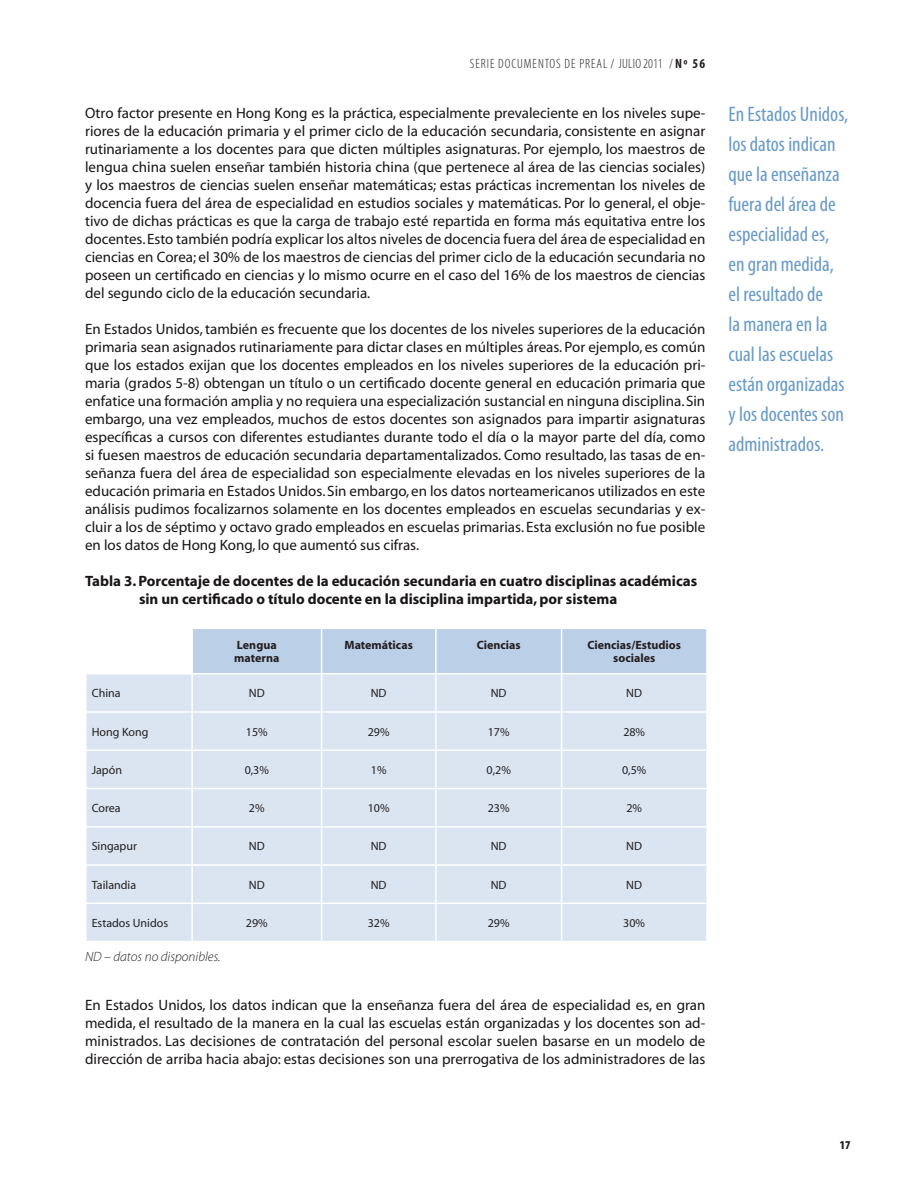
<style>
.page{position:relative;width:918px;height:1188px;background:#fff}
.page>*{position:absolute;margin:0;border:0;box-sizing:border-box;transform-origin:0 0}
.t1{font:condensed 21px/30px "Myriad Pro";color:#679ac8}
.t2{font:15px/18px "Myriad";color:#181417;text-align:justify}
.t3{font:700 15px/18px "Myriad";color:#181417}
.t4{font:300 condensed 13.5px "Myriad Pro";letter-spacing:.07em;color:#231f20}
.t5{font:italic 300 13.5px "Myriad Pro";color:#231f20}
.t6{font:12px "Myriad";color:#231f20}
.t7{font:700 12px/13.5px "Myriad";color:#231f20}
.t8{font:900 condensed 12px "Myriad Pro";color:#231f20}
.s1{font-weight:700}
</style>
<div class="page">
<div style="left:193px;top:629px;width:513px;height:44px;background:#bbcfe7"></div>
<div style="left:87px;top:674px;width:619px;height:267px;background:#dbe5f2"></div>
<hr style="left:321px;top:629px;width:1px;height:44px;background:#fff">
<hr style="left:435px;top:629px;width:2px;height:44px;background:#fff">
<hr style="left:561px;top:629px;width:1px;height:44px;background:#fff">
<hr style="left:191px;top:674px;width:2px;height:37px;background:#fff">
<hr style="left:321px;top:674px;width:1px;height:37px;background:#fff">
<hr style="left:435px;top:674px;width:2px;height:37px;background:#fff">
<hr style="left:561px;top:674px;width:1px;height:37px;background:#fff">
<hr style="left:85px;top:711px;width:107px;height:2px;background:#fff">
<hr style="left:192px;top:711px;width:130px;height:2px;background:#fff">
<hr style="left:191px;top:713px;width:2px;height:37px;background:#fff">
<hr style="left:322px;top:711px;width:114px;height:2px;background:#fff">
<hr style="left:321px;top:713px;width:1px;height:37px;background:#fff">
<hr style="left:436px;top:711px;width:126px;height:2px;background:#fff">
<hr style="left:435px;top:713px;width:2px;height:37px;background:#fff">
<hr style="left:562px;top:711px;width:146px;height:2px;background:#fff">
<hr style="left:561px;top:713px;width:1px;height:37px;background:#fff">
<hr style="left:85px;top:750px;width:107px;height:1px;background:#fff">
<hr style="left:192px;top:750px;width:130px;height:1px;background:#fff">
<hr style="left:191px;top:751px;width:2px;height:37px;background:#fff">
<hr style="left:322px;top:750px;width:114px;height:1px;background:#fff">
<hr style="left:321px;top:751px;width:1px;height:37px;background:#fff">
<hr style="left:436px;top:750px;width:126px;height:1px;background:#fff">
<hr style="left:435px;top:751px;width:2px;height:37px;background:#fff">
<hr style="left:562px;top:750px;width:146px;height:1px;background:#fff">
<hr style="left:561px;top:751px;width:1px;height:37px;background:#fff">
<hr style="left:85px;top:788px;width:107px;height:1px;background:#fff">
<hr style="left:192px;top:788px;width:130px;height:1px;background:#fff">
<hr style="left:191px;top:789px;width:2px;height:37px;background:#fff">
<hr style="left:322px;top:788px;width:114px;height:1px;background:#fff">
<hr style="left:321px;top:789px;width:1px;height:37px;background:#fff">
<hr style="left:436px;top:788px;width:126px;height:1px;background:#fff">
<hr style="left:435px;top:789px;width:2px;height:37px;background:#fff">
<hr style="left:562px;top:788px;width:146px;height:1px;background:#fff">
<hr style="left:561px;top:789px;width:1px;height:37px;background:#fff">
<hr style="left:85px;top:826px;width:107px;height:2px;background:#fff">
<hr style="left:192px;top:826px;width:130px;height:2px;background:#fff">
<hr style="left:191px;top:828px;width:2px;height:36px;background:#fff">
<hr style="left:322px;top:826px;width:114px;height:2px;background:#fff">
<hr style="left:321px;top:828px;width:1px;height:36px;background:#fff">
<hr style="left:436px;top:826px;width:126px;height:2px;background:#fff">
<hr style="left:435px;top:828px;width:2px;height:36px;background:#fff">
<hr style="left:562px;top:826px;width:146px;height:2px;background:#fff">
<hr style="left:561px;top:828px;width:1px;height:36px;background:#fff">
<hr style="left:85px;top:864px;width:107px;height:2px;background:#fff">
<hr style="left:192px;top:864px;width:130px;height:2px;background:#fff">
<hr style="left:191px;top:866px;width:2px;height:37px;background:#fff">
<hr style="left:322px;top:864px;width:114px;height:2px;background:#fff">
<hr style="left:321px;top:866px;width:1px;height:37px;background:#fff">
<hr style="left:436px;top:864px;width:126px;height:2px;background:#fff">
<hr style="left:435px;top:866px;width:2px;height:37px;background:#fff">
<hr style="left:562px;top:864px;width:146px;height:2px;background:#fff">
<hr style="left:561px;top:866px;width:1px;height:37px;background:#fff">
<hr style="left:85px;top:903px;width:107px;height:1px;background:#fff">
<hr style="left:192px;top:903px;width:130px;height:1px;background:#fff">
<hr style="left:191px;top:904px;width:2px;height:37px;background:#fff">
<hr style="left:322px;top:903px;width:114px;height:1px;background:#fff">
<hr style="left:321px;top:904px;width:1px;height:37px;background:#fff">
<hr style="left:436px;top:903px;width:126px;height:1px;background:#fff">
<hr style="left:435px;top:904px;width:2px;height:37px;background:#fff">
<hr style="left:562px;top:903px;width:146px;height:1px;background:#fff">
<hr style="left:561px;top:904px;width:1px;height:37px;background:#fff">
<p class="t4" style="left:470px;top:57px;width:237px">SERIE DOCUMENTOS DE PREAL / JULIO 2011 /<span class="s1">Nº 56</span></p>
<p class="t2" style="left:85px;top:104px;width:622px">Otro factor presente en Hong Kong es la práctica, especialmente prevaleciente en los niveles supe&shy;riores de la educación primaria y el primer ciclo de la educación secundaria, consistente en asignar rutinariamente a los docentes para que dicten múltiples asignaturas. Por ejemplo, los maestros de lengua china suelen enseñar también historia china (que pertenece al área de las ciencias sociales) y los maestros de ciencias suelen enseñar matemáticas; estas prácticas incrementan los niveles de docencia fuera del área de especialidad en estudios sociales y matemáticas. Por lo general, el obje&shy;tivo de dichas prácticas es que la carga de trabajo esté repartida en forma más equitativa entre los docentes. Esto también podría explicar los altos niveles de docencia fuera del área de especialidad en ciencias en Corea; el 30% de los maestros de ciencias del primer ciclo de la educación secundaria no poseen un certificado en ciencias y lo mismo ocurre en el caso del 16% de los maestros de ciencias del segundo ciclo de la educación secundaria.</p>
<p class="t2" style="left:85px;top:320px;width:622px">En Estados Unidos, también es frecuente que los docentes de los niveles superiores de la educación primaria sean asignados rutinariamente para dictar clases en múltiples áreas. Por ejemplo, es común que los estados exijan que los docentes empleados en los niveles superiores de la educación pri&shy;maria (grados 5-8) obtengan un título o un certificado docente general en educación primaria que enfatice una formación amplia y no requiera una especialización sustancial en ninguna disciplina. Sin embargo, una vez empleados, muchos de estos docentes son asignados para impartir asignaturas específicas a cursos con diferentes estudiantes durante todo el día o la mayor parte del día, como si fuesen maestros de educación secundaria departamentalizados. Como resultado, las tasas de en&shy;señanza fuera del área de especialidad son especialmente elevadas en los niveles superiores de la educación primaria en Estados Unidos. Sin embargo, en los datos norteamericanos utilizados en este análisis pudimos focalizarnos solamente en los docentes empleados en escuelas secundarias y ex&shy;cluir a los de séptimo y octavo grado empleados en escuelas primarias. Esta exclusión no fue posible en los datos de Hong Kong, lo que aumentó sus cifras.</p>
<p class="t3" style="left:139px;top:572px;width:560px;text-indent:-54px">Tabla 3. Porcentaje de docentes de la educación secundaria en cuatro disciplinas académicas sin un certificado o título docente en la disciplina impartida, por sistema</p>
<p class="t7" style="left:234px;top:638px;width:47px">Lengua materna</p>
<p class="t7" style="left:344px;top:638px;width:70px">Matemáticas</p>
<p class="t7" style="left:477px;top:638px;width:45px">Ciencias</p>
<p class="t7" style="left:587px;top:638px;width:95px;text-align:center">Ciencias/Estudios sociales</p>
<p class="t6" style="left:92px;top:687px;width:30px">China</p>
<p class="t6" style="left:249px;top:687px;width:17px">ND</p>
<p class="t6" style="left:371px;top:687px;width:17px">ND</p>
<p class="t6" style="left:491px;top:687px;width:17px">ND</p>
<p class="t6" style="left:626px;top:687px;width:17px">ND</p>
<p class="t6" style="left:92px;top:726px;width:58px">Hong Kong</p>
<p class="t6" style="left:246px;top:726px;width:23px">15%</p>
<p class="t6" style="left:368px;top:726px;width:23px">29%</p>
<p class="t6" style="left:488px;top:726px;width:23px">17%</p>
<p class="t6" style="left:623px;top:726px;width:23px">28%</p>
<p class="t6" style="left:92px;top:764px;width:32px">Japón</p>
<p class="t6" style="left:245px;top:764px;width:26px">0,3%</p>
<p class="t6" style="left:371px;top:764px;width:17px">1%</p>
<p class="t6" style="left:487px;top:764px;width:26px">0,2%</p>
<p class="t6" style="left:622px;top:764px;width:26px">0,5%</p>
<p class="t6" style="left:92px;top:802px;width:31px">Corea</p>
<p class="t6" style="left:249px;top:802px;width:17px">2%</p>
<p class="t6" style="left:368px;top:802px;width:23px">10%</p>
<p class="t6" style="left:488px;top:802px;width:23px">23%</p>
<p class="t6" style="left:626px;top:802px;width:17px">2%</p>
<p class="t6" style="left:92px;top:840px;width:47px">Singapur</p>
<p class="t6" style="left:249px;top:840px;width:17px">ND</p>
<p class="t6" style="left:371px;top:840px;width:17px">ND</p>
<p class="t6" style="left:491px;top:840px;width:17px">ND</p>
<p class="t6" style="left:626px;top:840px;width:17px">ND</p>
<p class="t6" style="left:92px;top:879px;width:46px">Tailandia</p>
<p class="t6" style="left:249px;top:879px;width:17px">ND</p>
<p class="t6" style="left:371px;top:879px;width:17px">ND</p>
<p class="t6" style="left:491px;top:879px;width:17px">ND</p>
<p class="t6" style="left:626px;top:879px;width:17px">ND</p>
<p class="t6" style="left:92px;top:917px;width:78px">Estados Unidos</p>
<p class="t6" style="left:246px;top:917px;width:23px">29%</p>
<p class="t6" style="left:368px;top:917px;width:23px">32%</p>
<p class="t6" style="left:488px;top:917px;width:23px">29%</p>
<p class="t6" style="left:623px;top:917px;width:23px">30%</p>
<p class="t5" style="left:85px;top:949px;width:137px">ND – datos no disponibles.</p>
<p class="t2" style="left:85px;top:996px;width:622px">En Estados Unidos, los datos indican que la enseñanza fuera del área de especialidad es, en gran medida, el resultado de la manera en la cual las escuelas están organizadas y los docentes son ad&shy;ministrados. Las decisiones de contratación del personal escolar suelen basarse en un modelo de dirección de arriba hacia abajo: estas decisiones son una prerrogativa de los administradores de las</p>
<h1 class="t1" style="left:729px;top:99px;width:121px">En Estados Unidos, los datos indican que la enseñanza fuera del área de especialidad es, en gran medida, el resultado de<br>la manera en la cual las escuelas están organizadas y los docentes son administrados.</h1>
<p class="t8" style="left:840px;top:1139px;width:12px">17</p>
</div>
